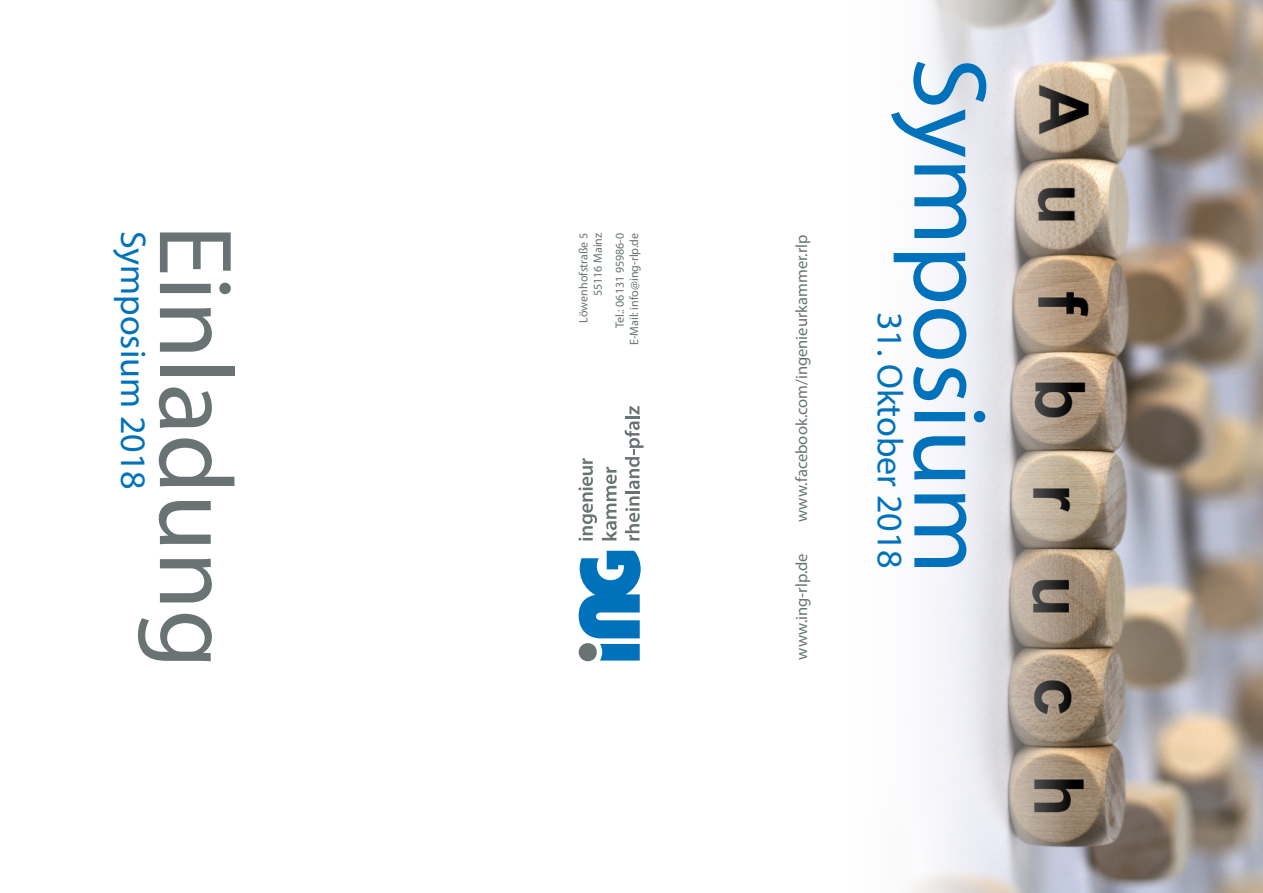
<style>
.page{position:relative;width:1263px;height:893px;background:#fff}
.page>*{position:absolute;margin:0;border:0;box-sizing:border-box;transform-origin:0 0}
.t1{font:105px "Myriad Pro";color:#697374}
.t2{font:105px "Myriad Pro";color:#0072bc}
.t3{font:36px "Myriad Pro";color:#0072bc}
.t4{font:16.5px "Myriad Pro";color:#697374}
.t5{font:12px "Myriad Pro";color:#697374}
</style>
<div class="page">
<img style="left:907px;top:0;width:356px;height:893px">
<svg style="left:578px;top:458px;width:39px;height:83px"></svg>
<svg style="left:625px;top:496px;width:15px;height:45px"></svg>
<hr style="left:625px;top:491px;width:14px;height:3px;background:#697374">
<svg style="left:625px;top:421px;width:18px;height:68px"></svg>
<hr style="left:625px;top:416px;width:14px;height:3px;background:#697374">
<svg style="left:629px;top:406px;width:10px;height:9px"></svg>
<svg style="left:579px;top:551px;width:62px;height:110px"></svg>
<p class="t3" style="left:156px;top:231px;width:260px;rotate:90deg">Symposium 2018</p>
<p class="t1" style="left:260px;top:224px;width:445px;rotate:90deg">Einladung</p>
<p class="t5" style="left:576px;top:322px;width:91px;rotate:-90deg">Löwenhofstraße 5</p>
<p class="t5" style="left:590px;top:296px;width:65px;rotate:-90deg">55116 Mainz</p>
<p class="t5" style="left:612px;top:328px;width:97px;rotate:-90deg">Tel.: 06131 95986-0</p>
<p class="t5" style="left:627px;top:345px;width:114px;rotate:-90deg">E-Mail: info@ing-rlp.de</p>
<p class="t4" style="left:791px;top:522px;width:289px;rotate:-90deg">www.facebook.com/ingenieurkammer.rlp</p>
<p class="t4" style="left:791px;top:660px;width:108px;rotate:-90deg">www.ing-rlp.de</p>
<p class="t2" style="left:1014px;top:57px;width:518px;rotate:90deg">Symposium</p>
<p class="t3" style="left:912px;top:312px;width:258px;rotate:90deg">31. Oktober 2018</p>
</div>
